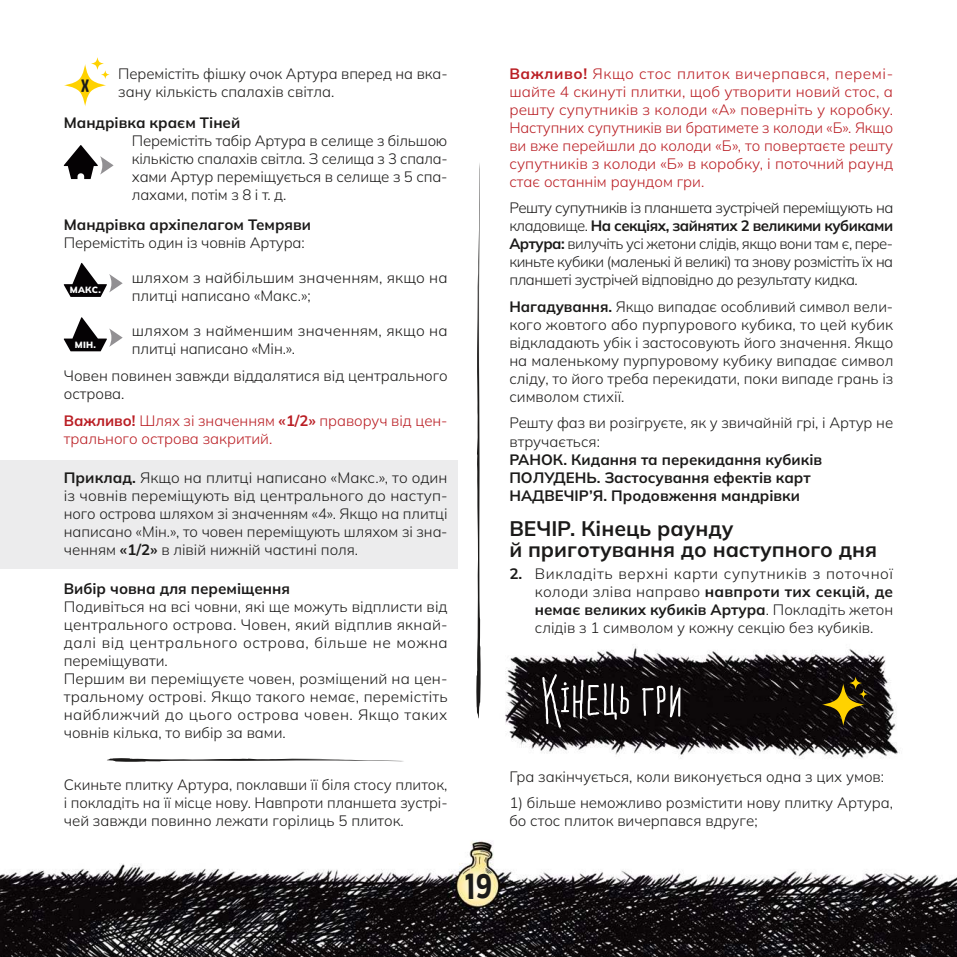
<style>
.page{position:relative;width:957px;height:957px;background:#fff}
.page>*{position:absolute;margin:0;border:0;box-sizing:border-box;transform-origin:0 0}
.t1{font:72px "Bonesto Your AU";letter-spacing:.025em;color:#fff}
.t2{font:36px "Curse Casual";color:#1b1a19}
.t3{font:700 21px/21px "Mulish";color:#1b1a19}
.t4{font:18px "Curse Casual";color:#1b1a19}
.t5{font:300 15px/18px "Mulish";color:#1b1a19}
.t6{font:300 15px/18px "Mulish";color:#ba1e24}
.t7{font:700 15px/18px "Mulish";color:#1b1a19}
.t8{font:900 9px "Mulish";letter-spacing:.025em;color:#fff}
.s1{font-weight:700}
</style>
<div class="page">
<img style="left:0;top:165px;width:957px;height:792px">
<div style="left:0;top:460px;width:458px;height:108px;background:#ececed"></div>
<svg style="left:476px;top:163px;width:5px;height:555px"></svg>
<svg style="left:107px;top:758px;width:297px;height:4px"></svg>
<svg style="left:64px;top:57px;width:46px;height:49px"></svg>
<svg style="left:64px;top:145px;width:50px;height:34px"></svg>
<svg style="left:64px;top:263px;width:59px;height:34px"></svg>
<svg style="left:64px;top:317px;width:59px;height:34px"></svg>
<svg style="left:822px;top:676px;width:46px;height:50px;background:#41350b"></svg>
<p class="t5" style="left:118px;top:64px;width:331px">Перемістіть фішку очок Артура вперед на вка&shy;зану кількість спалахів світла.</p>
<p class="t7" style="left:64px;top:113px;width:178px">Мандрівка краєм Тіней</p>
<p class="t5" style="left:132px;top:131px;width:317px;text-align:justify">Перемістіть табір Артура в селище з більшою кількістю спалахів світла. З селища з 3 спала&shy;хами Артур переміщується в селище з 5 спа&shy;лахами, потім з 8 і т. д.</p>
<p class="t7" style="left:64px;top:216px;width:249px">Мандрівка архіпелагом Темряви</p>
<p class="t5" style="left:64px;top:234px;width:242px">Перемістіть один із човнів Артура:</p>
<p class="t5" style="left:132px;top:269px;width:317px">шляхом з найбільшим значенням, якщо на плитці написано «Макс.»;</p>
<p class="t5" style="left:132px;top:322px;width:317px">шляхом з найменшим значенням, якщо на плитці написано «Мін.».</p>
<p class="t5" style="left:64px;top:366px;width:385px">Човен повинен завжди віддалятися від центрального острова.</p>
<p class="t6" style="left:64px;top:411px;width:385px"><span class="s1">Важливо!</span> Шлях зі значенням <span class="s1">«1/2»</span> праворуч від цен&shy;трального острова закритий.</p>
<p class="t5" style="left:64px;top:468px;width:385px;text-align:justify"><span class="s1">Приклад.</span> Якщо на плитці написано «Макс.», то один із човнів переміщують від центрального до наступ&shy;ного острова шляхом зі значенням «4». Якщо на плитці написано «Мін.», то човен переміщують шляхом зі зна&shy;ченням <span class="s1">«1/2»</span> в лівій нижній частині поля.</p>
<p class="t7" style="left:64px;top:579px;width:228px">Вибір човна для переміщення</p>
<p class="t5" style="left:64px;top:597px;width:385px">Подивіться на всі човни, які ще можуть відплисти від центрального острова. Човен, який відплив якнай&shy;далі від центрального острова, більше не можна переміщувати.<br>Першим ви переміщуєте човен, розміщений на цен&shy;тральному острові. Якщо такого немає, перемістіть найближчий до цього острова човен. Якщо таких човнів кілька, то вибір за вами.</p>
<p class="t5" style="left:64px;top:775px;width:385px;text-align:justify">Скиньте плитку Артура, поклавши її біля стосу плиток, і покладіть на її місце нову. Навпроти планшета зустрі&shy;чей завжди повинно лежати горілиць 5 плиток.</p>
<p class="t4" style="left:81px;top:75px;width:10px">X</p>
<p class="t8" style="left:70px;top:284px;width:32px">МАКС.</p>
<p class="t8" style="left:75px;top:339px;width:22px">МІН.</p>
<h2 class="t2" style="left:463px;top:865px;width:30px">19</h2>
<p class="t6" style="left:509px;top:64px;width:385px;text-align:justify"><span class="s1">Важливо!</span> Якщо стос плиток вичерпався, перемі&shy;шайте 4 скинуті плитки, щоб утворити новий стос, а решту супутників з колоди «А» поверніть у коробку.<br>Наступних супутників ви братимете з колоди «Б». Якщо ви вже перейшли до колоди «Б», то повертаєте решту супутників з колоди «Б» в коробку, і поточний раунд стає останнім раундом гри.</p>
<p class="t5" style="left:509px;top:199px;width:385px;text-align:justify">Решту супутників із планшета зустрічей переміщують на кладовище. <span class="s1">На секціях, зайнятих 2 великими кубиками Артура:</span> вилучіть усі жетони слідів, якщо вони там є, пере&shy;киньте кубики (маленькі й великі) та знову розмістіть їх на планшеті зустрічей відповідно до результату кидка.</p>
<p class="t5" style="left:509px;top:297px;width:385px;text-align:justify"><span class="s1">Нагадування.</span> Якщо випадає особливий символ вели&shy;кого жовтого або пурпурового кубика, то цей кубик відкладають убік і застосовують його значення. Якщо на маленькому пурпуровому кубику випадає символ сліду, то його треба перекидати, поки випаде грань із символом стихії.</p>
<p class="t5" style="left:509px;top:414px;width:385px">Решту фаз ви розігруєте, як у звичайній грі, і Артур не втручається:</p>
<p class="t7" style="left:509px;top:450px;width:314px">РАНОК. Кидання та перекидання кубиків<br>ПОЛУДЕНЬ. Застосування ефектів карт<br>НАДВЕЧІР’Я. Продовження мандрівки</p>
<h3 class="t3" style="left:509px;top:517px;width:369px">ВЕЧІР. Кінець раунду<br>й приготування до наступного дня</h3>
<p class="t5" style="left:535px;top:564px;width:360px;text-align:justify;text-indent:-26px"><span class="s1">2.</span> Викладіть верхні карти супутників з поточної колоди зліва направо <span class="s1">навпроти тих секцій, де немає великих кубиків Артура</span>. Покладіть жетон слідів з 1 символом у кожну секцію без кубиків.</p>
<h1 class="t1" style="left:543px;top:672px;width:143px">Кінець гри</h1>
<p class="t5" style="left:509px;top:767px;width:376px">Гра закінчується, коли виконується одна з цих умов:</p>
<p class="t5" style="left:509px;top:793px;width:385px">1) більше неможливо розмістити нову плитку Артура, бо стос плиток вичерпався вдруге;</p>
</div>
